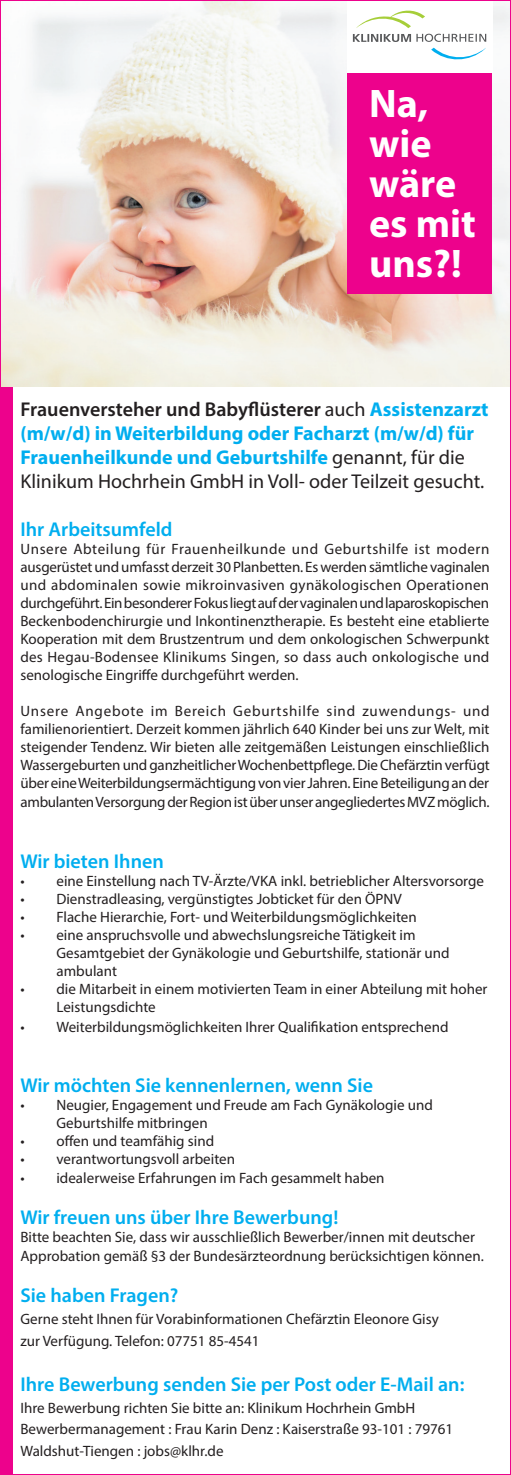
<style>
.page{position:relative;width:511px;height:1475px;background:#fff}
.page>*{position:absolute;margin:0;border:0;box-sizing:border-box;transform-origin:0 0}
.t1{font:700 40px/40px "Myriad Pro";color:#fff}
.t2{font:700 20px/24px "Myriad Pro";color:#00aeef}
.t3{font:600 20px "Myriad Pro";color:#00aeef}
.t4{font:15px/18px "Myriad Pro";color:#231f20}
.s1{font-weight:600;color:#231f20}
.s2{font-weight:400;color:#231f20}
</style>
<div class="page">
<div style="left:0;top:383px;width:12px;height:1091px;background:#ed028c"></div>
<img style="left:2px;top:2px;width:506px;height:384px">
<div style="left:347px;top:0;width:144px;height:293px;background:#ed028c"></div>
<div style="left:347px;top:0;width:145px;height:72px;background:#fff"></div>
<svg style="left:352px;top:34px;width:58px;height:8px"></svg>
<svg style="left:416px;top:34px;width:70px;height:8px"></svg>
<svg style="left:356px;top:10px;width:68px;height:18px"></svg>
<svg style="left:431px;top:48px;width:54px;height:12px"></svg>
<h1 class="t1" style="left:368px;top:82px;width:108px">Na, wie wäre es mit uns?!</h1>
<h2 class="t2" style="left:20px;top:396px;width:469px"><span class="s1">Frauenversteher und Babyflüsterer</span> <span class="s2">auch</span> Assistenzarzt (m/w/d) in Weiterbildung oder Facharzt (m/w/d) für Frauenheilkunde und Geburtshilfe <span class="s2">genannt, für die Klinikum Hochrhein GmbH in Voll- oder Teilzeit gesucht.</span></h2>
<h2 class="t3" style="left:20px;top:516px;width:153px">Ihr Arbeitsumfeld</h2>
<p class="t4" style="left:20px;top:539px;width:470px;text-align:justify">Unsere Abteilung für Frauenheilkunde und Geburtshilfe ist modern ausgerüstetundumfasstderzeit 30 Planbetten. Eswerdensämtliche vaginalen und abdominalen sowie mikroinvasiven gynäkologischen Operationen durchgeführt.EinbesondererFokusliegtaufdervaginalenundlaparoskopischen Beckenbodenchirurgie und Inkontinenztherapie. Es besteht eine etablierte Kooperation mit dem Brustzentrum und dem onkologischen Schwerpunkt des Hegau-Bodensee Klinikums Singen, so dass auch onkologische und senologische Eingriffe durchgeführt werden.</p>
<p class="t4" style="left:20px;top:701px;width:470px;text-align:justify">Unsere Angebote im Bereich Geburtshilfe sind zuwendungs- und familienorientiert. Derzeit kommen jährlich 640 Kinder bei uns zur Welt, mit steigender Tendenz. Wir bieten alle zeitgemäßen Leistungen einschließlich WassergeburtenundganzheitlicherWochenbettpflege.DieChefärztinverfügt übereineWeiterbildungsermächtigungvonvierJahren.EineBeteiligungander ambulantenVersorgungderRegionistüberunserangegliedertesMVZmöglich.</p>
<h2 class="t3" style="left:20px;top:848px;width:145px">Wir bieten Ihnen</h2>
<p class="t4" style="left:20px;top:872px;width:464px">• eine Einstellung nach TV-Ärzte/VKA inkl. betrieblicher Altersvorsorge</p>
<p class="t4" style="left:20px;top:890px;width:382px">• Dienstradleasing, vergünstigtes Jobticket für den ÖPNV</p>
<p class="t4" style="left:20px;top:908px;width:397px">• Flache Hierarchie, Fort- und Weiterbildungsmöglichkeiten</p>
<p class="t4" style="left:56px;top:926px;width:394px;text-indent:-36px">• eine anspruchsvolle und abwechslungsreiche Tätigkeit im<br>Gesamtgebiet der Gynäkologie und Geburtshilfe, stationär und ambulant</p>
<p class="t4" style="left:56px;top:980px;width:432px;text-indent:-36px">• die Mitarbeit in einem motivierten Team in einer Abteilung mit hoher<br>Leistungsdichte</p>
<p class="t4" style="left:20px;top:1017px;width:429px">• Weiterbildungsmöglichkeiten Ihrer Qualifikation entsprechend</p>
<h2 class="t3" style="left:20px;top:1072px;width:354px">Wir möchten Sie kennenlernen, wenn Sie</h2>
<p class="t4" style="left:56px;top:1095px;width:377px;text-indent:-36px">• Neugier, Engagement und Freude am Fach Gynäkologie und<br>Geburtshilfe mitbringen</p>
<p class="t4" style="left:20px;top:1131px;width:195px">• offen und teamfähig sind</p>
<p class="t4" style="left:20px;top:1149px;width:216px">• verantwortungsvoll arbeiten</p>
<p class="t4" style="left:20px;top:1168px;width:365px">• idealerweise Erfahrungen im Fach gesammelt haben</p>
<h2 class="t3" style="left:20px;top:1204px;width:319px">Wir freuen uns über Ihre Bewerbung!</h2>
<p class="t4" style="left:20px;top:1226px;width:464px;line-height:19.2px">Bitte beachten Sie, dass wir ausschließlich Bewerber/innen mit deutscher<br>Approbation gemäß §3 der Bundesärzteordnung berücksichtigen können.</p>
<h2 class="t3" style="left:20px;top:1282px;width:159px">Sie haben Fragen?</h2>
<p class="t4" style="left:20px;top:1307px;width:419px;line-height:21.6px">Gerne steht Ihnen für Vorabinformationen Chefärztin Eleonore Gisy zur Verfügung. Telefon: 07751 85-4541</p>
<h2 class="t3" style="left:20px;top:1371px;width:445px">Ihre Bewerbung senden Sie per Post oder E-Mail an:</h2>
<p class="t4" style="left:20px;top:1396px;width:434px;line-height:21.6px">Ihre Bewerbung richten Sie bitte an: Klinikum Hochrhein GmbH<br>Bewerbermanagement : Frau Karin Denz : Kaiserstraße 93-101 : 79761<br>Waldshut-Tiengen : jobs@klhr.de</p>
</div>
